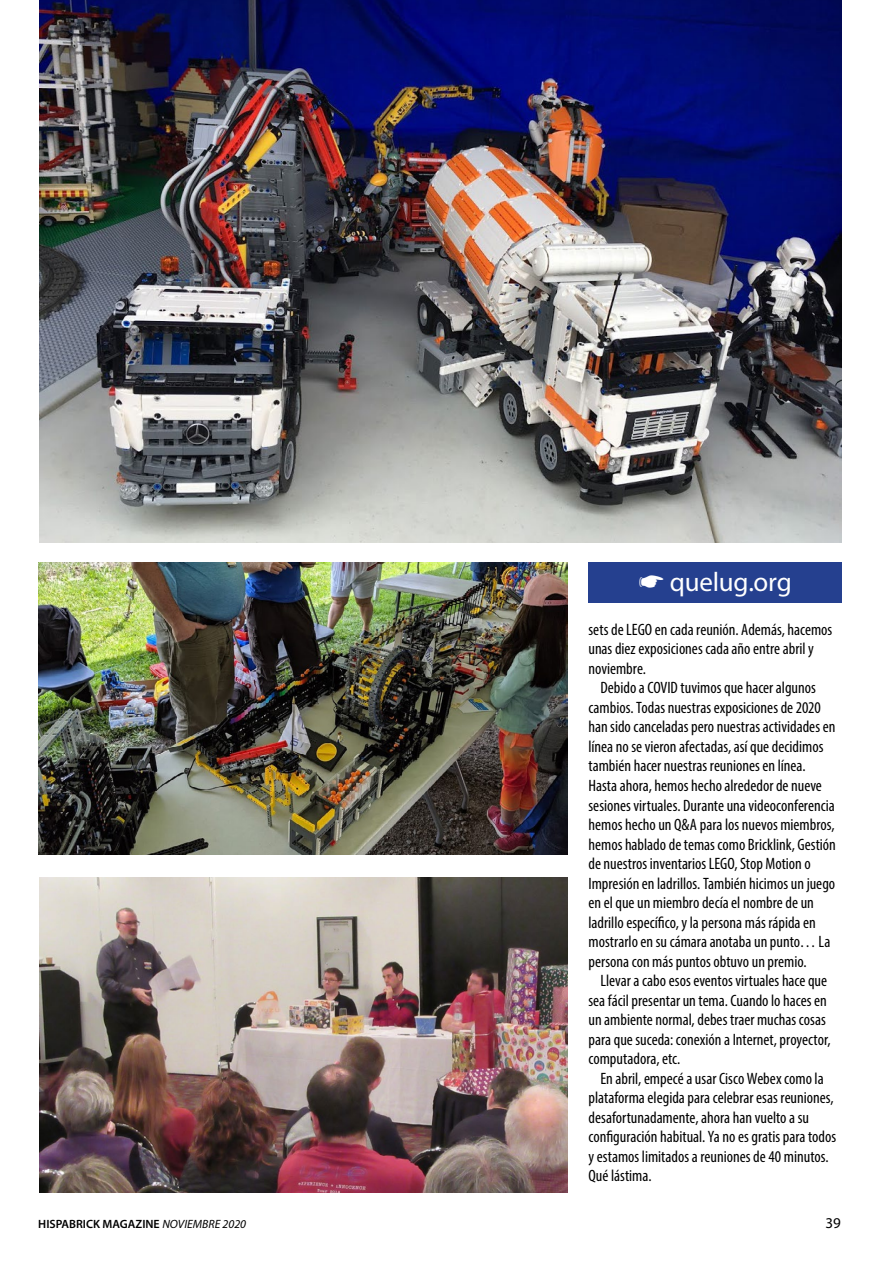
<style>
.page{position:relative;width:893px;height:1263px;background:#fff}
.page>*{position:absolute;margin:0;border:0;box-sizing:border-box;transform-origin:0 0}
.t1{font:27px "Myriad Pro";letter-spacing:-.01em;color:#fff}
.t2{font:condensed 16.5px/19.5px "Myriad Pro";color:#000}
.t3{font:15px "Myriad Pro";color:#000}
.t4{font:600 12px "Myriad Pro";color:#000}
.s1{font-weight:400;font-style:italic}
</style>
<div class="page">
<img style="left:39px;top:0;width:803px;height:542px">
<img style="left:39px;top:562px;width:528px;height:293px">
<img style="left:39px;top:878px;width:528px;height:315px">
<div style="left:588px;top:562px;width:254px;height:41px;background:#25408f"></div>
<h1 class="t1" style="left:670px;top:565px;width:123px">quelug.org</h1>
<p class="t2" style="left:588px;top:619px;width:245px">sets de LEGO en cada reunión. Además, hacemos unas diez exposiciones cada año entre abril y noviembre.</p>
<p class="t2" style="left:588px;top:678px;width:249px;text-indent:12px">Debido a COVID tuvimos que hacer algunos cambios. Todas nuestras exposiciones de 2020 han sido canceladas pero nuestras actividades en línea no se vieron afectadas, así que decidimos también hacer nuestras reuniones en línea.<br>Hasta ahora, hemos hecho alrededor de nueve sesiones virtuales. Durante una videoconferencia hemos hecho un Q&amp;A para los nuevos miembros, hemos hablado de temas como Bricklink, Gestión de nuestros inventarios LEGO, Stop Motion o Impresión en ladrillos. También hicimos un juego en el que un miembro decía el nombre de un ladrillo específico, y la persona más rápida en mostrarlo en su cámara anotaba un punto… La persona con más puntos obtuvo un premio.</p>
<p class="t2" style="left:588px;top:971px;width:244px;text-indent:12px">Llevar a cabo esos eventos virtuales hace que sea fácil presentar un tema. Cuando lo haces en un ambiente normal, debes traer muchas cosas para que suceda: conexión a Internet, proyector, computadora, etc.</p>
<p class="t2" style="left:588px;top:1068px;width:249px;text-indent:12px">En abril, empecé a usar Cisco Webex como la plataforma elegida para celebrar esas reuniones, desafortunadamente, ahora han vuelto a su configuración habitual. Ya no es gratis para todos y estamos limitados a reuniones de 40 minutos.<br>Qué lástima.</p>
<p class="t4" style="left:38px;top:1216px;width:209px">HISPABRICK MAGAZINE <span class="s1">NOVIEMBRE 2020</span></p>
<p class="t3" style="left:825px;top:1213px;width:17px">39</p>
</div>
